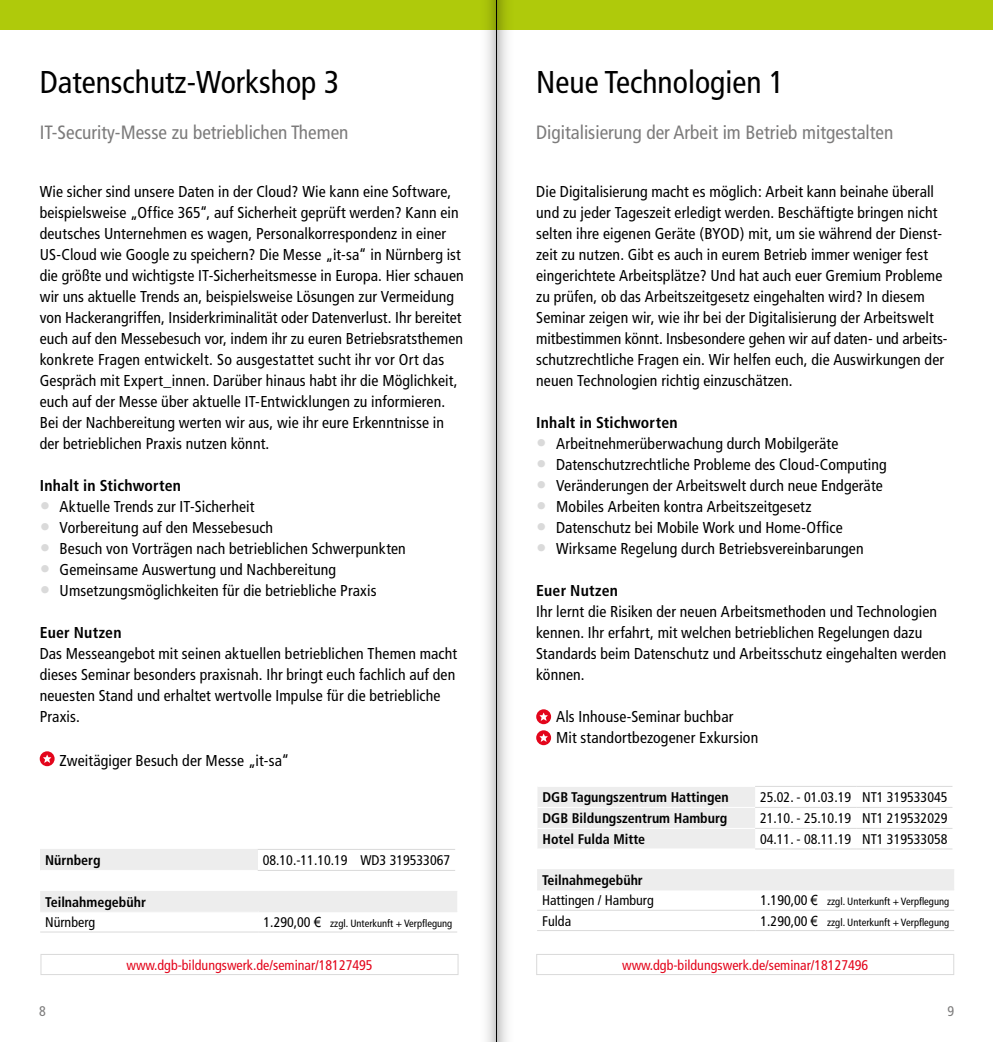
<style>
.page{position:relative;width:993px;height:1042px;background:#fff}
.page>*{position:absolute;margin:0;border:0;box-sizing:border-box;transform-origin:0 0}
.Headline_18_21{font:condensed 31.5px "Frutiger";color:#000}
.Unterzeile_Head_11_1{font:condensed 19.25px "Frutiger";color:#7c7b7b}
.Fliestext_9_12{font:condensed 15.75px/21px "Frutiger";letter-spacing:.01em;color:#000}
.Fließtext_fett_9_12{font:700 condensed 15.75px "Frutiger";letter-spacing:.015em;color:#000}
.Fliestext_9_12-2{font:700 condensed 15.75px "Frutiger";letter-spacing:.01em;color:#000}
.Tabellentext_8_8{font:condensed 14px "Frutiger";color:#000}
.t1{font:700 condensed 14px "Frutiger";color:#000}
.t2{font:condensed 14px "Frutiger";color:#e3051b}
.t3{font:condensed 14px "Frutiger";color:#7c7b7b}
.t4{font:condensed 10.5px "Frutiger";color:#000}
.s1{font-weight:900;font-size:21px;color:#dadada}
.s2{font-size:14px}
.s3{font-family:"Arial";font-stretch:normal;font-size:14px}
</style>
<div class="page">
<div style="left:0;top:0;width:496px;height:30px;background:#afca0b"></div>
<div style="left:496px;top:0;width:496px;height:30px;background:#afca0b"></div>
<svg style="left:40px;top:751px;width:15px;height:15px"></svg>
<svg style="left:43px;top:755px;width:8px;height:8px"></svg>
<div style="left:41px;top:954px;width:417px;height:21px;border:1px solid #dadada"></div>
<div style="left:536px;top:954px;width:417px;height:21px;border:1px solid #dadada"></div>
<div style="left:40px;top:849px;width:218px;height:21px;background:#ededed"></div>
<hr style="left:258px;top:849px;width:101px;height:1px;background:#dadada">
<hr style="left:359px;top:849px;width:96px;height:1px;background:#dadada">
<hr style="left:258px;top:870px;width:101px;height:1px;background:#dadada">
<hr style="left:359px;top:870px;width:96px;height:1px;background:#dadada">
<div style="left:40px;top:892px;width:417px;height:19px;background:#ededed"></div>
<hr style="left:40px;top:891px;width:218px;height:1px;background:#ededed">
<hr style="left:258px;top:891px;width:199px;height:1px;background:#ededed">
<hr style="left:40px;top:911px;width:218px;height:1px;background:#ededed">
<hr style="left:258px;top:911px;width:199px;height:1px;background:#ededed">
<hr style="left:40px;top:931px;width:218px;height:1px;background:#dadada">
<hr style="left:258px;top:931px;width:199px;height:1px;background:#dadada">
<div style="left:537px;top:870px;width:416px;height:19px;background:#ededed"></div>
<hr style="left:537px;top:869px;width:218px;height:1px;background:#ededed">
<hr style="left:755px;top:869px;width:198px;height:1px;background:#ededed">
<hr style="left:537px;top:889px;width:218px;height:1px;background:#ededed">
<hr style="left:755px;top:889px;width:198px;height:1px;background:#ededed">
<hr style="left:537px;top:910px;width:218px;height:1px;background:#dadada">
<hr style="left:755px;top:910px;width:198px;height:1px;background:#dadada">
<hr style="left:537px;top:930px;width:218px;height:1px;background:#dadada">
<hr style="left:755px;top:930px;width:198px;height:1px;background:#dadada">
<div style="left:538px;top:787px;width:216px;height:61px;background:#ededed"></div>
<hr style="left:537px;top:807px;width:217px;height:1px;background:#fff">
<hr style="left:537px;top:828px;width:217px;height:1px;background:#fff">
<hr style="left:754px;top:786px;width:102px;height:1px;background:#dadada">
<hr style="left:856px;top:786px;width:96px;height:1px;background:#dadada">
<hr style="left:754px;top:807px;width:102px;height:1px;background:#dadada">
<hr style="left:856px;top:807px;width:96px;height:1px;background:#dadada">
<hr style="left:754px;top:828px;width:102px;height:1px;background:#dadada">
<hr style="left:856px;top:828px;width:96px;height:1px;background:#dadada">
<hr style="left:754px;top:848px;width:102px;height:1px;background:#dadada">
<hr style="left:856px;top:848px;width:96px;height:1px;background:#dadada">
<div style="left:536px;top:709px;width:15px;height:15px;background:#e3051b;border-radius:50%"></div>
<svg style="left:539px;top:713px;width:8px;height:8px"></svg>
<div style="left:536px;top:730px;width:15px;height:15px;background:#e3051b;border-radius:50%"></div>
<svg style="left:539px;top:734px;width:8px;height:8px"></svg>
<svg style="left:497px;top:0;width:10px;height:1042px"></svg>
<svg style="left:487px;top:0;width:9px;height:1042px"></svg>
<hr style="left:496px;top:0;width:1px;height:1042px;background:#000">
<p class="Headline_18_21" style="left:40px;top:64px;width:301px">Datenschutz-Workshop 3</p>
<p class="Unterzeile_Head_11_1" style="left:40px;top:121px;width:310px">IT-Security-Messe zu betrieblichen Themen</p>
<p class="Fliestext_9_12" style="left:40px;top:181px;width:425px">Wie sicher sind unsere Daten in der Cloud? Wie kann eine Software, beispielsweise „Office 365“, auf Sicherheit geprüft werden? Kann ein deutsches Unternehmen es wagen, Personalkorrespondenz in einer US-Cloud wie Google zu speichern? Die Messe „it-sa“ in Nürnberg ist die größte und wichtigste IT-Sicherheitsmesse in Europa. Hier schauen wir uns aktuelle Trends an, beispielsweise Lösungen zur Vermeidung von Hackerangriffen, Insiderkriminalität oder Datenverlust. Ihr bereitet euch auf den Messebesuch vor, indem ihr zu euren Betriebsratsthemen konkrete Fragen entwickelt. So ausgestattet sucht ihr vor Ort das Gespräch mit Expert_innen. Darüber hinaus habt ihr die Möglichkeit, euch auf der Messe über aktuelle IT-Entwicklungen zu informieren.<br>Bei der Nachbereitung werten wir aus, wie ihr eure Erkenntnisse in der betrieblichen Praxis nutzen könnt.</p>
<p class="Fließtext_fett_9_12" style="left:40px;top:476px;width:143px">Inhalt in Stichworten</p>
<p class="Fliestext_9_12" style="left:40px;top:496px;width:216px"><span class="s1">•</span> Aktuelle Trends zur IT-Sicherheit</p>
<p class="Fliestext_9_12" style="left:40px;top:517px;width:235px"><span class="s1">•</span> Vorbereitung auf den Messebesuch</p>
<p class="Fliestext_9_12" style="left:40px;top:538px;width:367px"><span class="s1">•</span> Besuch von Vorträgen nach betrieblichen Schwerpunkten</p>
<p class="Fliestext_9_12" style="left:40px;top:559px;width:298px"><span class="s1">•</span> Gemeinsame Auswertung und Nachbereitung</p>
<p class="Fliestext_9_12" style="left:40px;top:580px;width:338px"><span class="s1">•</span> Umsetzungsmöglichkeiten für die betriebliche Praxis</p>
<p class="Fließtext_fett_9_12" style="left:40px;top:623px;width:83px">Euer Nutzen</p>
<p class="Fliestext_9_12" style="left:40px;top:643px;width:419px">Das Messeangebot mit seinen aktuellen betrieblichen Themen macht dieses Seminar besonders praxisnah. Ihr bringt euch fachlich auf den neuesten Stand und erhaltet wertvolle Impulse für die betriebliche Praxis.</p>
<p class="Fliestext_9_12" style="left:60px;top:750px;width:231px">Zweitägiger Besuch der Messe „it-sa“</p>
<p class="t1" style="left:45px;top:852px;width:57px">Nürnberg</p>
<p class="Tabellentext_8_8" style="left:263px;top:852px;width:86px">08.10.-11.10.19</p>
<p class="Tabellentext_8_8" style="left:360px;top:852px;width:91px">WD3 319533067</p>
<p class="t1" style="left:45px;top:893px;width:102px">Teilnahmegebühr</p>
<p class="Tabellentext_8_8" style="left:45px;top:914px;width:52px">Nürnberg</p>
<p class="t4" style="left:263px;top:917px;width:190px"><span class="s2">1.290,00</span> <span class="s3">€</span> zzgl. Unterkunft + Verpflegung</p>
<p class="Headline_18_21" style="left:536px;top:64px;width:249px">Neue Technologien 1</p>
<p class="Unterzeile_Head_11_1" style="left:536px;top:121px;width:358px">Digitalisierung der Arbeit im Betrieb mitgestalten</p>
<p class="Fliestext_9_12" style="left:536px;top:181px;width:413px">Die Digitalisierung macht es möglich: Arbeit kann beinahe überall und zu jeder Tageszeit erledigt werden. Beschäftigte bringen nicht selten ihre eigenen Geräte (BYOD) mit, um sie während der Dienst&shy;zeit zu nutzen. Gibt es auch in eurem Betrieb immer weniger fest eingerichtete Arbeitsplätze? Und hat auch euer Gremium Probleme zu prüfen, ob das Arbeitszeitgesetz eingehalten wird? In diesem Seminar zeigen wir, wie ihr bei der Digitalisierung der Arbeitswelt mitbestimmen könnt. Insbesondere gehen wir auf daten- und arbeits-</p>
<p class="Fliestext_9_12" style="left:536px;top:349px;width:409px">schutzrechtliche Fragen ein. Wir helfen euch, die Auswirkungen der</p>
<p class="Fliestext_9_12" style="left:536px;top:370px;width:258px">neuen Technologien richtig einzuschätzen.</p>
<p class="Fliestext_9_12-2" style="left:536px;top:413px;width:143px">Inhalt in Stichworten</p>
<p class="Fliestext_9_12" style="left:536px;top:433px;width:303px"><span class="s1">•</span> Arbeitnehmerüberwachung durch Mobilgeräte</p>
<p class="Fliestext_9_12" style="left:536px;top:454px;width:352px"><span class="s1">•</span> Datenschutzrechtliche Probleme des Cloud-Computing</p>
<p class="Fliestext_9_12" style="left:536px;top:475px;width:348px"><span class="s1">•</span> Veränderungen der Arbeitswelt durch neue Endgeräte</p>
<p class="Fliestext_9_12" style="left:536px;top:496px;width:277px"><span class="s1">•</span> Mobiles Arbeiten kontra Arbeitszeitgesetz</p>
<p class="Fliestext_9_12" style="left:536px;top:517px;width:308px"><span class="s1">•</span> Datenschutz bei Mobile Work und Home-Office</p>
<p class="Fliestext_9_12" style="left:536px;top:538px;width:329px"><span class="s1">•</span> Wirksame Regelung durch Betriebsvereinbarungen</p>
<p class="Fließtext_fett_9_12" style="left:536px;top:581px;width:83px">Euer Nutzen</p>
<p class="Fliestext_9_12" style="left:536px;top:601px;width:411px">Ihr lernt die Risiken der neuen Arbeitsmethoden und Technologien kennen. Ihr erfahrt, mit welchen betrieblichen Regelungen dazu Standards beim Datenschutz und Arbeitsschutz eingehalten werden können.</p>
<p class="Fliestext_9_12" style="left:556px;top:706px;width:179px">Als Inhouse-Seminar buchbar</p>
<p class="Fliestext_9_12" style="left:556px;top:727px;width:204px">Mit standortbezogener Exkursion</p>
<p class="t1" style="left:542px;top:789px;width:188px">DGB Tagungszentrum Hattingen</p>
<p class="Tabellentext_8_8" style="left:759px;top:789px;width:92px">25.02. - 01.03.19</p>
<p class="Tabellentext_8_8" style="left:861px;top:789px;width:87px">NT1 319533045</p>
<p class="t1" style="left:542px;top:810px;width:186px">DGB Bildungszentrum Hamburg</p>
<p class="Tabellentext_8_8" style="left:759px;top:810px;width:92px">21.10. - 25.10.19</p>
<p class="Tabellentext_8_8" style="left:861px;top:810px;width:87px">NT1 219532029</p>
<p class="t1" style="left:542px;top:831px;width:104px">Hotel Fulda Mitte</p>
<p class="Tabellentext_8_8" style="left:759px;top:831px;width:92px">04.11. - 08.11.19</p>
<p class="Tabellentext_8_8" style="left:861px;top:831px;width:87px">NT1 319533058</p>
<p class="t1" style="left:542px;top:872px;width:102px">Teilnahmegebühr</p>
<p class="Tabellentext_8_8" style="left:542px;top:892px;width:113px">Hattingen / Hamburg</p>
<p class="t4" style="left:760px;top:895px;width:190px"><span class="s2">1.190,00</span> <span class="s3">€</span> zzgl. Unterkunft + Verpflegung</p>
<p class="Tabellentext_8_8" style="left:542px;top:912px;width:31px">Fulda</p>
<p class="t4" style="left:760px;top:916px;width:190px"><span class="s2">1.290,00</span> <span class="s3">€</span> zzgl. Unterkunft + Verpflegung</p>
<p class="t2" style="left:126px;top:957px;width:248px">www.dgb-bildungswerk.de/seminar/18127495</p>
<p class="t2" style="left:622px;top:957px;width:248px">www.dgb-bildungswerk.de/seminar/18127496</p>
<p class="t3" style="left:39px;top:1003px;width:8px">8</p>
<p class="t3" style="left:947px;top:1003px;width:8px">9</p>
</div>
